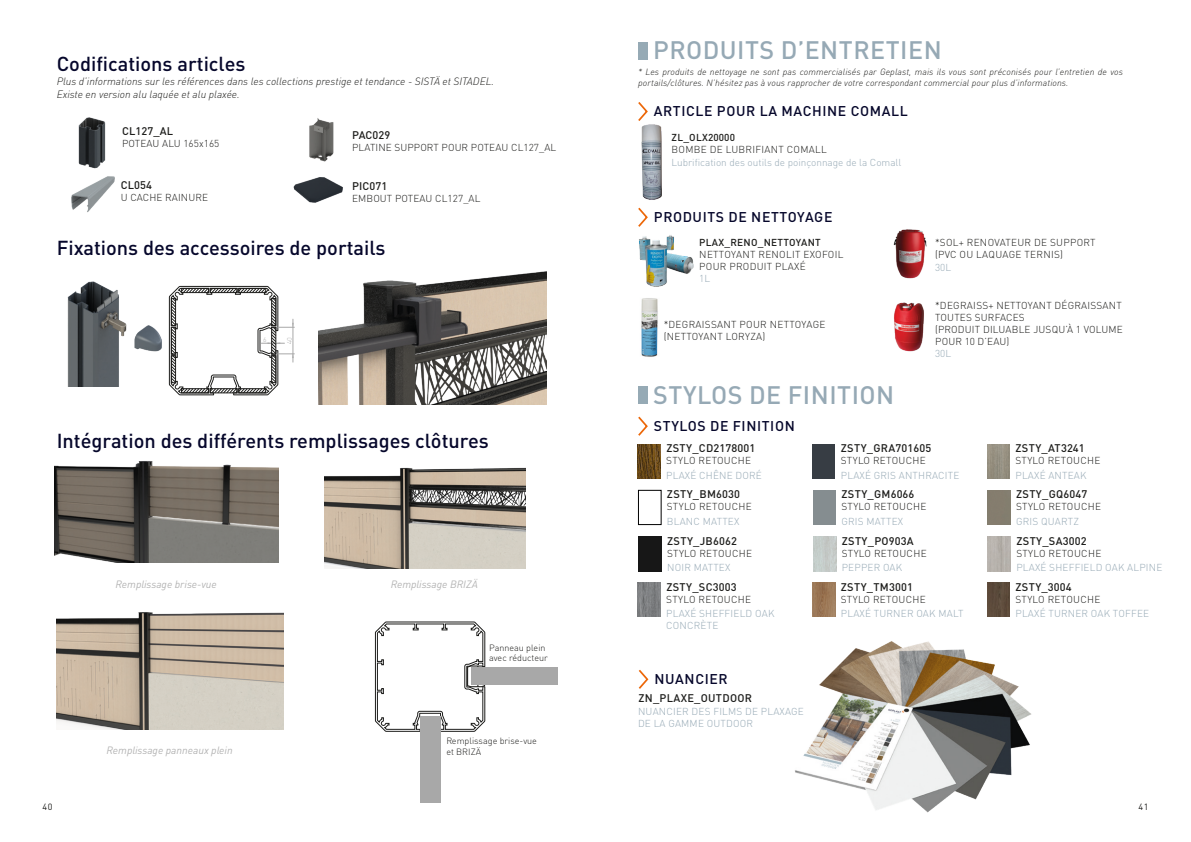
<style>
.page{position:relative;width:1191px;height:842px;background:#fff}
.page>*{position:absolute;margin:0;border:0;box-sizing:border-box;transform-origin:0 0}
.t1{font:500 25px "DIN Pro";letter-spacing:.02em;color:#96a9b5}
.t2{font:500 20px "DIN Pro";color:#06072b}
.t3{font:500 14px "DIN Pro";letter-spacing:.045em;color:#06072b}
.t4{font:500 11px "DIN Pro";letter-spacing:.02em;color:#1d1d1b}
.t5{font:italic 300 10.5px "DIN Pro";color:#1d1d1b}
.t6{font:italic 10.5px "DIN Pro";color:#b2b2b2}
.t7{font:300 10px/12px "DIN Pro";letter-spacing:.03em;color:#1d1d1b}
.t8{font:300 10px/12px "DIN Pro";letter-spacing:.02em;color:#96a9b5}
.t9{font:300 10px "DIN Pro";letter-spacing:.01em;color:#1d1d1b}
.t10{font:300 10px "DIN Pro";color:#96a9b5}
.t11{font:500 10px "DIN Pro";letter-spacing:.03em;color:#1d1d1b}
.t12{font:italic 300 9px/11px "DIN Pro";letter-spacing:.01em;color:#1d1d1b}
.t13{font:300 9px/10.8px "DIN Pro";color:#1d1d1b}
.t14{font:9px "DIN Pro";color:#1d1d1b}
.t15{font:300 6.7px "DIN Pro";color:#a8a8a8}
</style>
<div class="page">
<img style="left:639px;top:235px;width:55px;height:52px">
<img style="left:78px;top:117px;width:28px;height:52px">
<img style="left:309px;top:118px;width:25px;height:44px">
<img style="left:294px;top:177px;width:49px;height:26px">
<img style="left:67px;top:281px;width:102px;height:105px">
<svg style="left:169px;top:286px;width:125px;height:109px"></svg>
<img style="left:318px;top:271px;width:228px;height:134px">
<img style="left:71px;top:176px;width:44px;height:37px">
<img style="left:54px;top:461px;width:224px;height:101px">
<img style="left:324px;top:467px;width:201px;height:101px">
<img style="left:56px;top:612px;width:227px;height:117px">
<svg style="left:375px;top:622px;width:110px;height:110px"></svg>
<div style="left:471px;top:668px;width:87px;height:17px;background:#a8a8a8"></div>
<div style="left:420px;top:716px;width:20px;height:87px;background:#a8a8a8"></div>
<div style="left:638px;top:42px;width:10px;height:17px;background:#96aab5"></div>
<svg style="left:638px;top:102px;width:10px;height:19px"></svg>
<svg style="left:638px;top:416px;width:10px;height:20px"></svg>
<img style="left:638px;top:444px;width:22px;height:35px">
<div style="left:812px;top:444px;width:23px;height:35px;background:#373d44"></div>
<img style="left:987px;top:444px;width:22px;height:35px">
<div style="left:638px;top:490px;width:23px;height:35px;background:#fff;border:1px solid #000"></div>
<img style="left:639px;top:537px;width:22px;height:34px">
<img style="left:813px;top:537px;width:23px;height:34px">
<img style="left:988px;top:537px;width:22px;height:34px">
<img style="left:638px;top:583px;width:22px;height:34px">
<img style="left:812px;top:583px;width:23px;height:34px">
<img style="left:987px;top:583px;width:22px;height:34px">
<svg style="left:638px;top:670px;width:11px;height:19px"></svg>
<img style="left:795px;top:641px;width:237px;height:172px">
<img style="left:641px;top:124px;width:21px;height:76px">
<svg style="left:638px;top:207px;width:10px;height:20px"></svg>
<img style="left:641px;top:298px;width:17px;height:59px">
<img style="left:893px;top:229px;width:34px;height:50px">
<img style="left:894px;top:302px;width:30px;height:50px">
<div style="left:638px;top:386px;width:10px;height:18px;background:#96aab5"></div>
<p class="t2" style="left:57px;top:47px;width:190px">Codifications articles</p>
<p class="t5" style="left:57px;top:73px;width:439px">Plus d’informations sur les références dans les collections prestige et tendance - SISTÄ et SITADEL.</p>
<p class="t5" style="left:57px;top:86px;width:185px">Existe en version alu laquée et alu plaxée.</p>
<p class="t4" style="left:122px;top:122px;width:53px">CL127_AL</p>
<p class="t9" style="left:122px;top:136px;width:99px">POTEAU ALU 165x165</p>
<p class="t4" style="left:121px;top:176px;width:33px">CL054</p>
<p class="t9" style="left:121px;top:189px;width:89px">U CACHE RAINURE</p>
<p class="t4" style="left:352px;top:126px;width:40px">PAC029</p>
<p class="t9" style="left:352px;top:140px;width:205px">PLATINE SUPPORT POUR POTEAU CL127_AL</p>
<p class="t4" style="left:352px;top:177px;width:37px">PIC071</p>
<p class="t9" style="left:352px;top:190px;width:130px">EMBOUT POTEAU CL127_AL</p>
<p class="t2" style="left:57px;top:232px;width:330px">Fixations des accessoires de portails</p>
<p class="t15" style="left:263px;top:335px;width:5px">6</p>
<p class="t2" style="left:57px;top:424px;width:433px">Intégration des différents remplissages clôtures</p>
<p class="t6" style="left:116px;top:576px;width:103px">Remplissage brise-vue</p>
<p class="t6" style="left:391px;top:576px;width:89px">Remplissage BRIZÄ</p>
<p class="t13" style="left:489px;top:641px;width:60px">Panneau plein avec réducteur</p>
<p class="t6" style="left:107px;top:742px;width:128px">Remplissage panneaux plein</p>
<p class="t13" style="left:446px;top:735px;width:92px">Remplissage brise-vue et BRIZÄ</p>
<p class="t1" style="left:653px;top:30px;width:290px">PRODUITS D’ENTRETIEN</p>
<p class="t12" style="left:638px;top:65px;width:486px">* Les produits de nettoyage ne sont pas commercialisés par Geplast, mais ils vous sont préconisés pour l’entretien de vos portails/clôtures. N’hésitez pas à vous rapprocher de votre correspondant commercial pour plus d’informations.</p>
<p class="t3" style="left:654px;top:100px;width:255px">ARTICLE POUR LA MACHINE COMALL</p>
<p class="t11" style="left:671px;top:130px;width:65px">ZL_OLX20000</p>
<p class="t7" style="left:671px;top:143px;width:157px">BOMBE DE LUBRIFIANT COMALL</p>
<p class="t10" style="left:671px;top:155px;width:231px">Lubrification des outils de poinçonnage de la Comall</p>
<p class="t3" style="left:654px;top:206px;width:180px">PRODUITS DE NETTOYAGE</p>
<p class="t7" style="left:935px;top:235px;width:162px">*SOL+ RENOVATEUR DE SUPPORT</p>
<p class="t7" style="left:935px;top:247px;width:129px">(PVC OU LAQUAGE TERNIS)</p>
<p class="t11" style="left:699px;top:234px;width:123px">PLAX_RENO_NETTOYANT</p>
<p class="t7" style="left:699px;top:247px;width:146px">NETTOYANT RENOLIT EXOFOIL</p>
<p class="t7" style="left:699px;top:259px;width:108px">POUR PRODUIT PLAXÉ</p>
<p class="t8" style="left:935px;top:261px;width:17px">30L</p>
<p class="t8" style="left:699px;top:271px;width:12px">1L</p>
<p class="t7" style="left:663px;top:318px;width:163px">*DEGRAISSANT POUR NETTOYAGE</p>
<p class="t7" style="left:663px;top:330px;width:103px">(NETTOYANT LORYZA)</p>
<p class="t1" style="left:653px;top:374px;width:242px">STYLOS DE FINITION</p>
<p class="t7" style="left:935px;top:299px;width:188px">*DEGRAISS+ NETTOYANT DÉGRAISSANT<br>TOUTES SURFACES</p>
<p class="t7" style="left:935px;top:323px;width:189px">(PRODUIT DILUABLE JUSQU’À 1 VOLUME<br>POUR 10 D’EAU)</p>
<p class="t8" style="left:935px;top:347px;width:17px">30L</p>
<p class="t3" style="left:654px;top:415px;width:142px">STYLOS DE FINITION</p>
<p class="t8" style="left:666px;top:468px;width:97px">PLAXÉ CHÊNE DORÉ</p>
<p class="t4" style="left:666px;top:439px;width:91px">ZSTY_CD2178001</p>
<p class="t7" style="left:666px;top:454px;width:86px">STYLO RETOUCHE</p>
<p class="t4" style="left:841px;top:439px;width:92px">ZSTY_GRA701605</p>
<p class="t7" style="left:841px;top:454px;width:86px">STYLO RETOUCHE</p>
<p class="t8" style="left:841px;top:468px;width:120px">PLAXÉ GRIS ANTHRACITE</p>
<p class="t4" style="left:1015px;top:439px;width:71px">ZSTY_AT3241</p>
<p class="t7" style="left:1015px;top:454px;width:86px">STYLO RETOUCHE</p>
<p class="t8" style="left:1015px;top:468px;width:73px">PLAXÉ ANTEAK</p>
<p class="t4" style="left:667px;top:485px;width:75px">ZSTY_BM6030</p>
<p class="t7" style="left:667px;top:500px;width:86px">STYLO RETOUCHE</p>
<p class="t4" style="left:841px;top:485px;width:74px">ZSTY_GM6066</p>
<p class="t7" style="left:841px;top:500px;width:86px">STYLO RETOUCHE</p>
<p class="t4" style="left:1016px;top:485px;width:73px">ZSTY_GQ6047</p>
<p class="t7" style="left:1016px;top:500px;width:86px">STYLO RETOUCHE</p>
<p class="t8" style="left:667px;top:514px;width:74px">BLANC MATTEX</p>
<p class="t8" style="left:841px;top:514px;width:63px">GRIS MATTEX</p>
<p class="t8" style="left:1016px;top:514px;width:64px">GRIS QUARTZ</p>
<p class="t4" style="left:667px;top:532px;width:71px">ZSTY_JB6062</p>
<p class="t7" style="left:667px;top:546px;width:86px">STYLO RETOUCHE</p>
<p class="t4" style="left:842px;top:532px;width:74px">ZSTY_PO903A</p>
<p class="t7" style="left:841px;top:546px;width:86px">STYLO RETOUCHE</p>
<p class="t4" style="left:1016px;top:532px;width:72px">ZSTY_SA3002</p>
<p class="t7" style="left:1016px;top:546px;width:86px">STYLO RETOUCHE</p>
<p class="t8" style="left:667px;top:561px;width:65px">NOIR MATTEX</p>
<p class="t8" style="left:841px;top:561px;width:62px">PEPPER OAK</p>
<p class="t8" style="left:1016px;top:561px;width:147px">PLAXÉ SHEFFIELD OAK ALPINE</p>
<p class="t4" style="left:666px;top:578px;width:72px">ZSTY_SC3003</p>
<p class="t7" style="left:666px;top:592px;width:86px">STYLO RETOUCHE</p>
<p class="t4" style="left:841px;top:578px;width:73px">ZSTY_TM3001</p>
<p class="t7" style="left:841px;top:592px;width:86px">STYLO RETOUCHE</p>
<p class="t4" style="left:1015px;top:578px;width:58px">ZSTY_3004</p>
<p class="t7" style="left:1015px;top:592px;width:86px">STYLO RETOUCHE</p>
<p class="t8" style="left:666px;top:607px;width:110px">PLAXÉ SHEFFIELD OAK<br>CONCRÈTE</p>
<p class="t8" style="left:841px;top:606px;width:124px">PLAXÉ TURNER OAK MALT</p>
<p class="t8" style="left:1015px;top:606px;width:135px">PLAXÉ TURNER OAK TOFFEE</p>
<p class="t3" style="left:654px;top:668px;width:75px">NUANCIER</p>
<p class="t8" style="left:638px;top:704px;width:167px">NUANCIER DES FILMS DE PLAXAGE<br>DE LA GAMME OUTDOOR</p>
<p class="t4" style="left:638px;top:689px;width:115px">ZN_PLAXE_OUTDOOR</p>
<p class="t14" style="left:43px;top:800px;width:11px">40</p>
<p class="t14" style="left:1138px;top:800px;width:11px">41</p>
</div>
